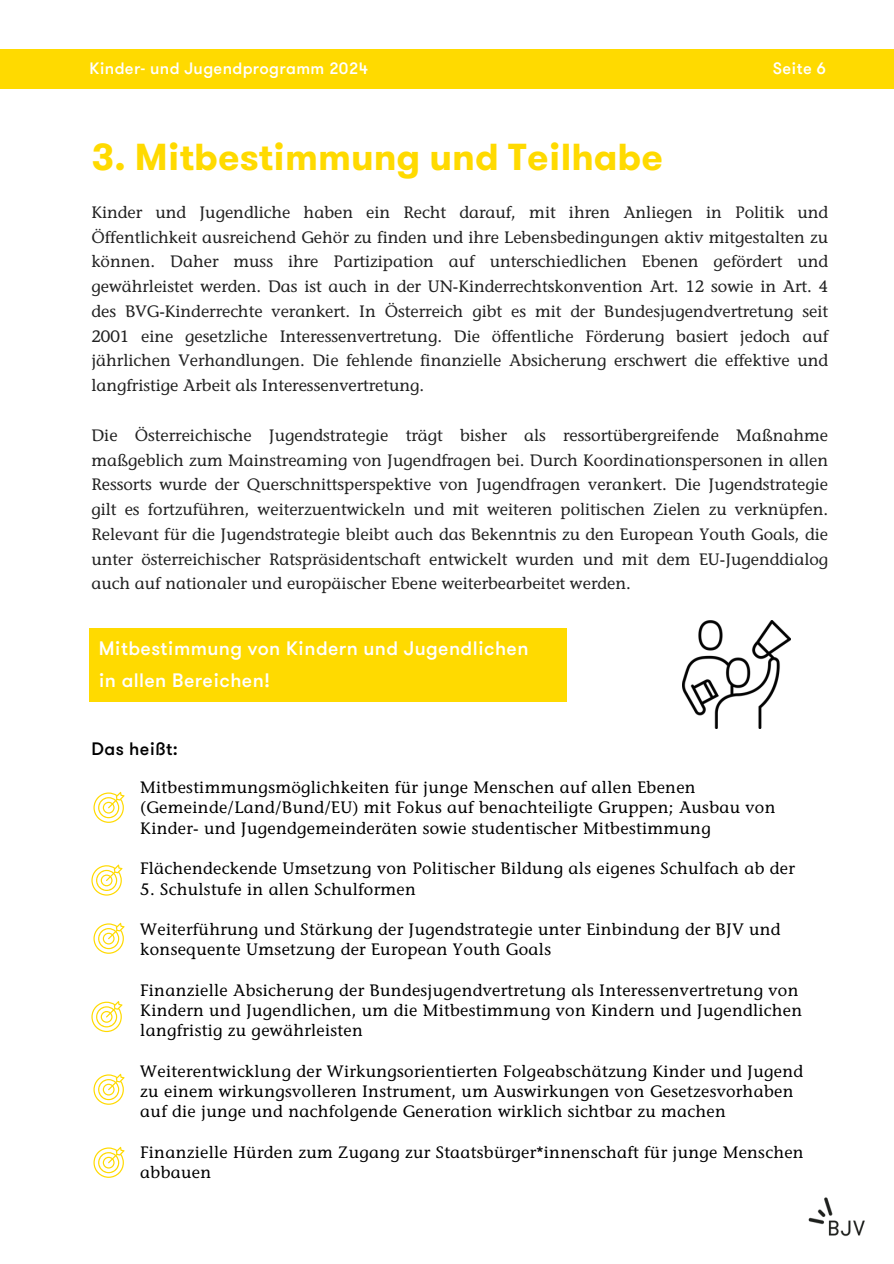
<style>
.page{position:relative;width:894px;height:1264px;background:#fff}
.page>*{position:absolute;margin:0;border:0;box-sizing:border-box;transform-origin:0 0}
.t1{font:700 37.5px "GT Walsheim";color:#ffda00}
.t2{font:500 19.5px/31.5px "GT Walsheim";letter-spacing:.02em;color:#fff}
.t3{font:500 18px "GT Walsheim";letter-spacing:.02em;color:#000}
.t4{font:500 16.5px/24.8px "Stone Informal Std";color:#222;text-align:justify}
.t5{font:500 16.5px/20.2px "Stone Informal Std";letter-spacing:.02em;color:#000}
.t6{font:500 16.5px "GT Walsheim";letter-spacing:.02em;color:#fff}
</style>
<div class="page">
<img style="left:808px;top:1197px;width:57px;height:40px">
<div style="left:0;top:49px;width:893px;height:40px;background:#ffda00"></div>
<div style="left:89px;top:628px;width:477px;height:74px;background:#ffda00"></div>
<svg style="left:93px;top:791px;width:31px;height:31px"></svg>
<svg style="left:93px;top:922px;width:31px;height:31px"></svg>
<svg style="left:93px;top:1146px;width:31px;height:31px"></svg>
<svg style="left:91px;top:1001px;width:31px;height:31px"></svg>
<svg style="left:93px;top:1073px;width:31px;height:31px"></svg>
<svg style="left:91px;top:864px;width:31px;height:31px"></svg>
<img style="left:682px;top:620px;width:108px;height:108px">
<p class="t6" style="left:89px;top:58px;width:280px">Kinder- und Jugendprogramm 2024</p>
<h1 class="t6" style="left:772px;top:58px;width:55px">Seite 6</h1>
<p class="t1" style="left:91px;top:133px;width:573px">3. Mitbestimmung und Teilhabe</p>
<p class="t4" style="left:91px;top:202px;width:738px">Kinder und Jugendliche haben ein Recht darauf, mit ihren Anliegen in Politik und Öffentlichkeit ausreichend Gehör zu finden und ihre Lebensbedingungen aktiv mitgestalten zu können. Daher muss ihre Partizipation auf unterschiedlichen Ebenen gefördert und gewährleistet werden. Das ist auch in der UN-Kinderrechtskonvention Art. 12 sowie in Art. 4 des BVG-Kinderrechte verankert. In Österreich gibt es mit der Bundesjugendvertretung seit 2001 eine gesetzliche Interessenvertretung. Die öffentliche Förderung basiert jedoch auf jährlichen Verhandlungen. Die fehlende finanzielle Absicherung erschwert die effektive und langfristige Arbeit als Interessenvertretung.</p>
<h2 class="t4" style="left:91px;top:424px;width:738px">Die Österreichische Jugendstrategie trägt bisher als ressortübergreifende Maßnahme maßgeblich zum Mainstreaming von Jugendfragen bei. Durch Koordinationspersonen in allen Ressorts wurde der Querschnittsperspektive von Jugendfragen verankert. Die Jugendstrategie gilt es fortzuführen, weiterzuentwickeln und mit weiteren politischen Zielen zu verknüpfen.<br>Relevant für die Jugendstrategie bleibt auch das Bekenntnis zu den European Youth Goals, die unter österreichischer Ratspräsidentschaft entwickelt wurden und mit dem EU-Jugenddialog auch auf nationaler und europäischer Ebene weiterbearbeitet werden.</h2>
<p class="t2" style="left:99px;top:633px;width:431px">Mitbestimmung von Kindern und Jugendlichen in allen Bereichen!</p>
<h2 class="t3" style="left:92px;top:737px;width:88px">Das heißt:</h2>
<p class="t5" style="left:140px;top:779px;width:556px">Mitbestimmungsmöglichkeiten für junge Menschen auf allen Ebenen</p>
<p class="t5" style="left:140px;top:799px;width:636px">(Gemeinde/Land/Bund/EU) mit Fokus auf benachteiligte Gruppen; Ausbau von<br>Kinder- und Jugendgemeinderäten sowie studentischer Mitbestimmung</p>
<p class="t5" style="left:140px;top:860px;width:655px">Flächendeckende Umsetzung von Politischer Bildung als eigenes Schulfach ab der</p>
<p class="t5" style="left:140px;top:880px;width:277px">5. Schulstufe in allen Schulformen</p>
<p class="t5" style="left:140px;top:921px;width:641px">Weiterführung und Stärkung der Jugendstrategie unter Einbindung der BJV und konsequente Umsetzung der European Youth Goals</p>
<p class="t5" style="left:140px;top:981px;width:663px">Finanzielle Absicherung der Bundesjugendvertretung als Interessenvertretung von<br>Kindern und Jugendlichen, um die Mitbestimmung von Kindern und Jugendlichen langfristig zu gewährleisten</p>
<p class="t5" style="left:140px;top:1062px;width:664px">Weiterentwicklung der Wirkungsorientierten Folgeabschätzung Kinder und Jugend zu einem wirkungsvolleren Instrument, um Auswirkungen von Gesetzesvorhaben auf die junge und nachfolgende Generation wirklich sichtbar zu machen</p>
<p class="t5" style="left:140px;top:1143px;width:664px">Finanzielle Hürden zum Zugang zur Staatsbürger*innenschaft für junge Menschen abbauen</p>
</div>
